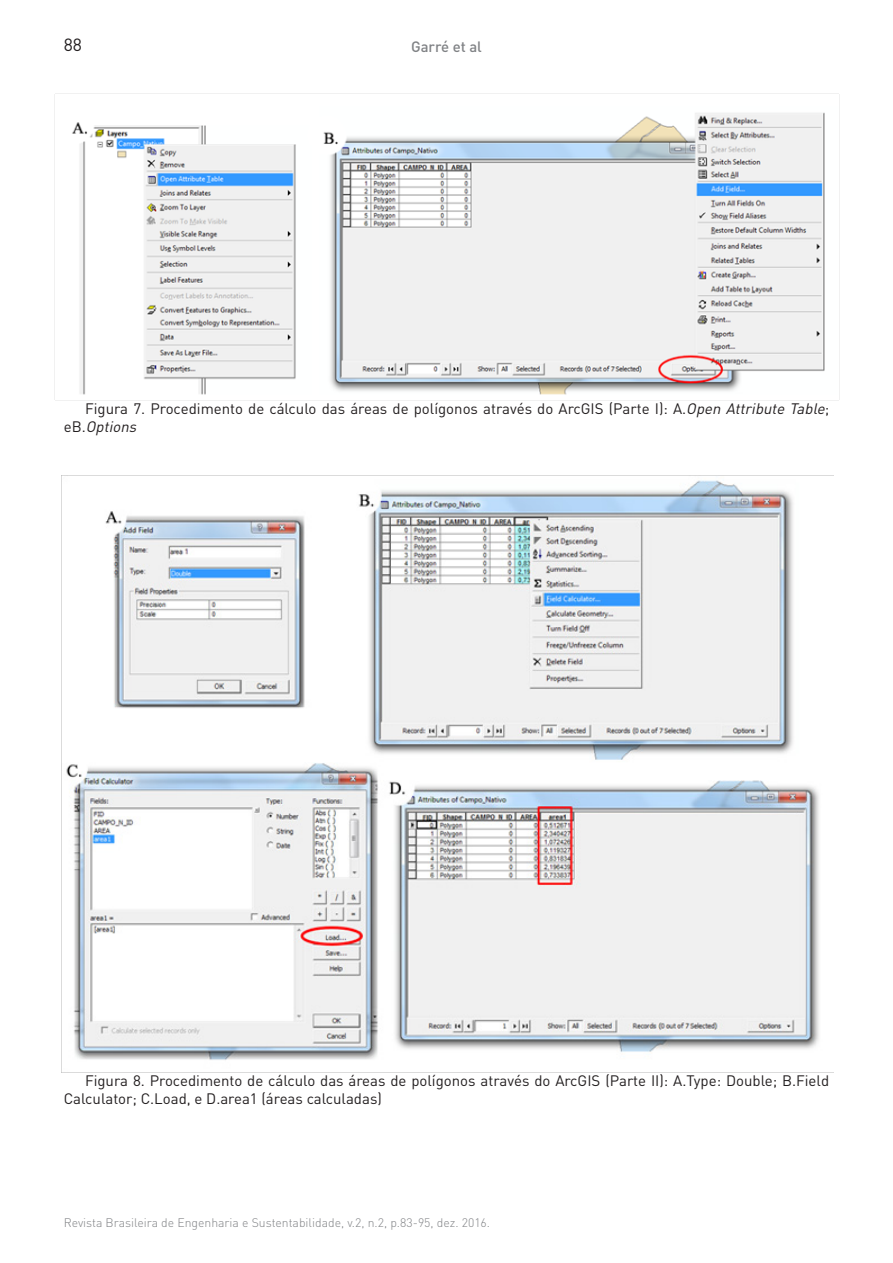
<style>
.page{position:relative;width:893px;height:1263px;background:#fff}
.page>*{position:absolute;margin:0;border:0;box-sizing:border-box;transform-origin:0 0}
.t1{font:17.55px "DIN";color:#231f20}
.RBES_Figura_H1{font:15px/18px "DIN";color:#231f20}
.t2{font:500 14.85px "DIN";color:#808285}
.t3{font:300 12.3px "DIN";color:#808285}
.s1{font-style:italic}
</style>
<div class="page">
<img style="left:55px;top:112px;width:784px;height:289px">
<img style="left:61px;top:475px;width:773px;height:598px">
<p class="t1" style="left:64px;top:34px;width:20px">88</p>
<p class="t2" style="left:411px;top:37px;width:72px">Garré et al</p>
<p class="RBES_Figura_H1" style="left:64px;top:399px;width:767px;text-indent:21px">Figura 7. Procedimento de cálculo das áreas de polígonos através do ArcGIS (Parte I): A.<span class="s1">Open Attribute Table</span>; e B . <span class="s1">Options</span></p>
<p class="RBES_Figura_H1" style="left:64px;top:1071px;width:767px;text-indent:21px">Figura 8. Procedimento de cálculo das áreas de polígonos através do ArcGIS (Parte II): A.Type: Double; B.Field<br>Calculator; C.Load, e D.area1 (áreas calculadas)</p>
<p class="t3" style="left:64px;top:1215px;width:428px">Revista Brasileira de Engenharia e Sustentabilidade, v.2, n.2, p.83-95, dez. 2016.</p>
</div>
